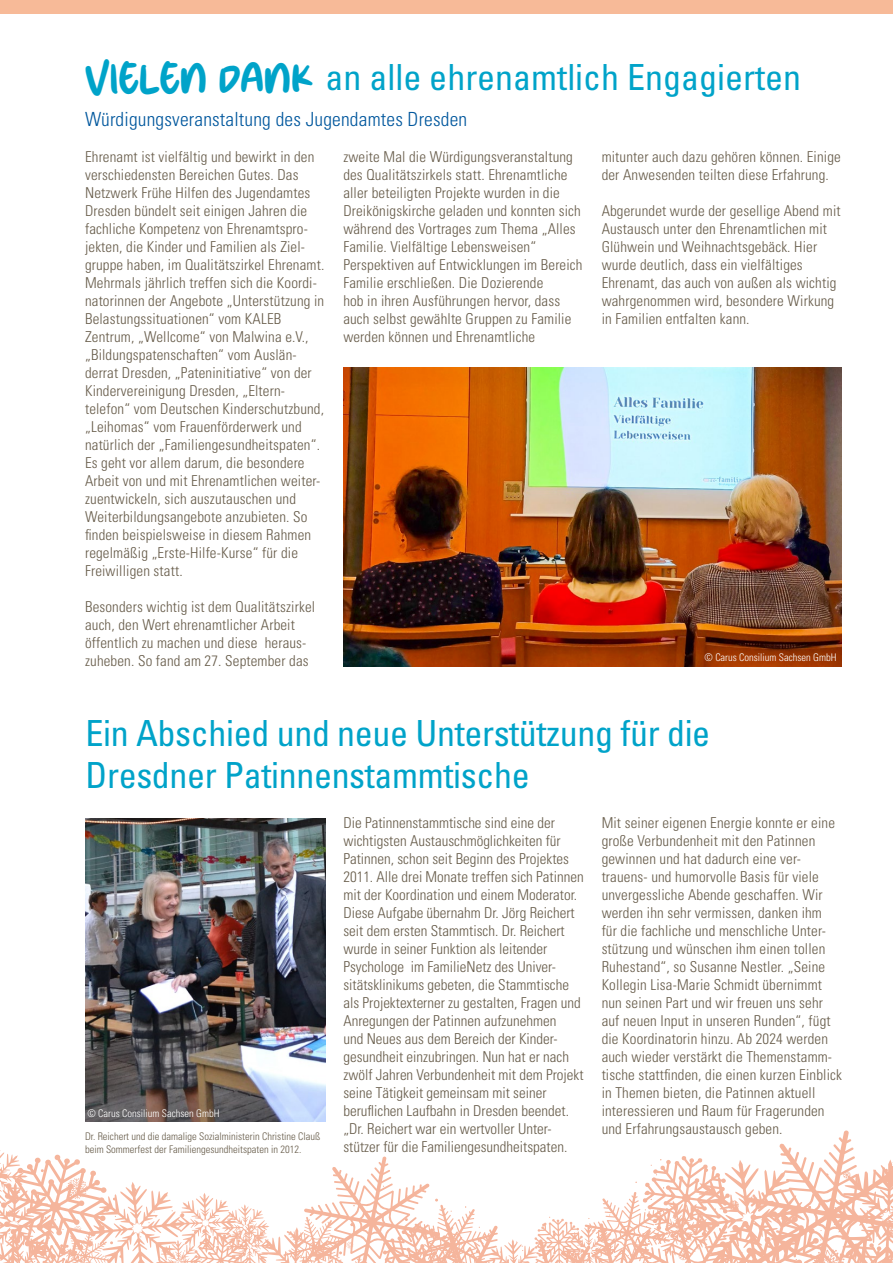
<style>
.page{position:relative;width:893px;height:1263px;background:#fff}
.page>*{position:absolute;margin:0;border:0;box-sizing:border-box;transform-origin:0 0}
.t1{font:46.5px "Brown Paper";color:#00a3c9}
.t2{font:condensed 36px/42px "Univers LT Std";letter-spacing:-.01em;color:#00a3c9}
.t3{font:300 condensed 19.5px "Univers LT Std";letter-spacing:.01em;color:#00579d}
.t4{font:300 condensed 15px/18px "Univers";letter-spacing:.01em;color:#675c4a}
.t5{font:300 condensed 10.5px/13.5px "Univers";color:#675c4a}
.t6{font:300 condensed 10.5px "Univers";color:#fff}
</style>
<div class="page">
<svg style="left:0;top:1084px;width:893px;height:179px"></svg>
<div style="left:0;top:0;width:893px;height:13px;background:#f7ba98"></div>
<img style="left:85px;top:818px;width:240px;height:303px">
<img style="left:343px;top:367px;width:499px;height:299px">
<h1 class="t1" style="left:85px;top:59px;width:229px">VIELEN DANK</h1>
<h2 class="t2" style="left:325px;top:56px;width:477px">an alle ehrenamtlich Engagierten</h2>
<h3 class="t3" style="left:85px;top:107px;width:384px">Würdigungsveranstaltung des Jugendamtes Dresden</h3>
<p class="t4" style="left:85px;top:148px;width:241px">Ehrenamt ist vielfältig und bewirkt in den verschiedensten Bereichen Gutes. Das Netzwerk Frühe Hilfen des Jugendamtes Dresden bündelt seit einigen Jahren die fachliche Kompetenz von Ehrenamtspro&shy;jekten, die Kinder und Familien als Ziel&shy;gruppe haben, im Qualitätszirkel Ehrenamt.<br>Mehrmals jährlich treffen sich die Koordi&shy;natorinnen der Angebote „Unterstützung in Belastungssituationen“ vom KALEB Zentrum, „Wellcome“ von Malwina e.V., „Bildungspatenschaften“ vom Auslän&shy;derrat Dresden, „Pateninitiative“ von der Kindervereinigung Dresden, „Eltern&shy;telefon“ vom Deutschen Kinderschutzbund, „Leihomas“ vom Frauenförderwerk und natürlich der „Familiengesundheitspaten“.<br>Es geht vor allem darum, die besondere Arbeit von und mit Ehrenamtlichen weiter&shy;zuentwickeln, sich auszutauschen und Weiterbildungsangebote anzubieten. So finden beispielsweise in diesem Rahmen regelmäßig „Erste-Hilfe-Kurse“ für die Freiwilligen statt.</p>
<p class="t4" style="left:85px;top:598px;width:232px">Besonders wichtig ist dem Qualitätszirkel auch, den Wert ehrenamtlicher Arbeit öffentlich zu machen und diese heraus&shy;zuheben. So fand am 27. September das</p>
<p class="t4" style="left:343px;top:148px;width:241px">zweite Mal die Würdigungsveranstaltung des Qualitätszirkels statt. Ehrenamtliche aller beteiligten Projekte wurden in die Dreikönigskirche geladen und konnten sich während des Vortrages zum Thema „Alles Familie. Vielfältige Lebensweisen“ Perspektiven auf Entwicklungen im Bereich Familie erschließen. Die Dozierende<br>hob in ihren Ausführungen hervor, dass auch selbst gewählte Gruppen zu Familie werden können und Ehrenamtliche</p>
<p class="t4" style="left:602px;top:148px;width:241px">mitunter auch dazu gehören können. Einige der Anwesenden teilten diese Erfahrung.</p>
<p class="t4" style="left:602px;top:202px;width:241px">Abgerundet wurde der gesellige Abend mit Austausch unter den Ehrenamtlichen mit Glühwein und Weihnachtsgebäck. Hier wurde deutlich, dass ein vielfältiges Ehrenamt, das auch von außen als wichtig wahrgenommen wird, besondere Wirkung in Familien entfalten kann.</p>
<p class="t6" style="left:705px;top:651px;width:134px">© Carus Consilium Sachsen GmbH</p>
<h2 class="t2" style="left:85px;top:712px;width:626px">Ein Abschied und neue Unterstützung für die<br>Dresdner Patinnenstammtische</h2>
<p class="t6" style="left:88px;top:1107px;width:134px">© Carus Consilium Sachsen GmbH</p>
<p class="t5" style="left:85px;top:1129px;width:237px">Dr. Reichert und die damalige Sozialministerin Christine Clauß beim Sommerfest der Familiengesundheitspaten in 2012.</p>
<p class="t4" style="left:343px;top:814px;width:242px">Die Patinnenstammtische sind eine der wichtigsten Austauschmöglichkeiten für Patinnen, schon seit Beginn des Projektes 2011. Alle drei Monate treffen sich Patinnen mit der Koordination und einem Moderator.<br>Diese Aufgabe übernahm Dr. Jörg Reichert seit dem ersten Stammtisch. Dr. Reichert wurde in seiner Funktion als leitender Psychologe im FamilieNetz des Univer&shy;sitätsklinikums gebeten, die Stammtische als Projektexterner zu gestalten, Fragen und Anregungen der Patinnen aufzunehmen<br>und Neues aus dem Bereich der Kinder&shy;gesundheit einzubringen. Nun hat er nach zwölf Jahren Verbundenheit mit dem Projekt seine Tätigkeit gemeinsam mit seiner beruflichen Laufbahn in Dresden beendet. „Dr. Reichert war ein wertvoller Unter&shy;stützer für die Familiengesundheitspaten.</p>
<p class="t4" style="left:602px;top:814px;width:242px">Mit seiner eigenen Energie konnte er eine große Verbundenheit mit den Patinnen gewinnen und hat dadurch eine ver&shy;trauens- und humorvolle Basis für viele unvergessliche Abende geschaffen. Wir werden ihn sehr vermissen, danken ihm<br>für die fachliche und menschliche Unter&shy;stützung und wünschen ihm einen tollen Ruhestand“, so Susanne Nestler. „Seine Kollegin Lisa-Marie Schmidt übernimmt nun seinen Part und wir freuen uns sehr auf neuen Input in unseren Runden“, fügt die Koordinatorin hinzu. Ab 2024 werden auch wieder verstärkt die Themenstamm&shy;tische stattfinden, die einen kurzen Einblick in Themen bieten, die Patinnen aktuell interessieren und Raum für Fragerunden und Erfahrungsaustausch geben.</p>
</div>
